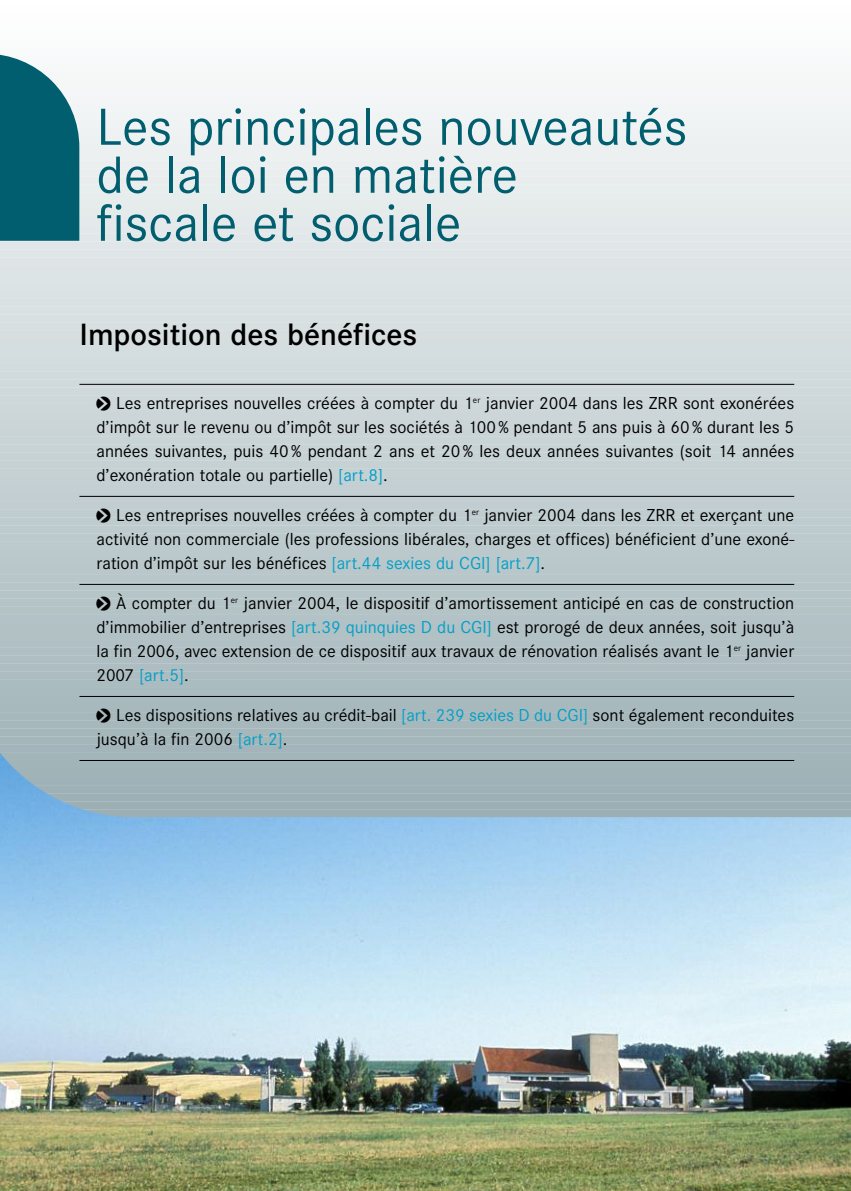
<style>
.page{position:relative;width:851px;height:1191px;background:#fff}
.page>*{position:absolute;margin:0;border:0;box-sizing:border-box;transform-origin:0 0}
.t1{font:54px/48px "Corporate S";color:#015e6e}
.t2{font:600 32px "Corporate S";color:#000}
.t3{font:18px/24px "Corporate S";color:#000;text-align:justify}
.s1{font-family:"Pointers"}
.s2{color:#02a0c6}
</style>
<div class="page">
<div style="left:0;top:744px;width:850px;height:9px;background:#a3b5ba"></div>
<div style="left:0;top:736px;width:850px;height:8px;background:#a4b6ba"></div>
<div style="left:0;top:728px;width:850px;height:8px;background:#a5b7bb"></div>
<div style="left:0;top:720px;width:850px;height:8px;background:#a6b8bc"></div>
<div style="left:0;top:712px;width:850px;height:8px;background:#a7b8bd"></div>
<div style="left:0;top:704px;width:850px;height:8px;background:#a8b9bd"></div>
<div style="left:0;top:696px;width:850px;height:8px;background:#a9babe"></div>
<div style="left:0;top:688px;width:850px;height:8px;background:#aabbbf"></div>
<div style="left:0;top:679px;width:850px;height:9px;background:#abbcc0"></div>
<div style="left:0;top:671px;width:850px;height:8px;background:#acbcc1"></div>
<div style="left:0;top:663px;width:850px;height:8px;background:#adbdc1"></div>
<div style="left:0;top:655px;width:850px;height:8px;background:#aebec2"></div>
<div style="left:0;top:647px;width:850px;height:8px;background:#afbfc3"></div>
<div style="left:0;top:639px;width:850px;height:8px;background:#b0c0c4"></div>
<div style="left:0;top:631px;width:850px;height:8px;background:#b1c1c4"></div>
<div style="left:0;top:623px;width:850px;height:8px;background:#b2c1c5"></div>
<div style="left:0;top:615px;width:850px;height:8px;background:#b3c2c6"></div>
<div style="left:0;top:606px;width:850px;height:9px;background:#b4c3c6"></div>
<div style="left:0;top:598px;width:850px;height:8px;background:#b5c4c7"></div>
<div style="left:0;top:590px;width:850px;height:8px;background:#b6c5c8"></div>
<svg style="left:0;top:582px;width:850px;height:8px;background:#b6c3c7"></svg>
<div style="left:0;top:574px;width:850px;height:8px;background:#b8c6c9"></div>
<div style="left:0;top:566px;width:850px;height:8px;background:#b9c7ca"></div>
<div style="left:0;top:558px;width:850px;height:8px;background:#bac8cb"></div>
<div style="left:0;top:550px;width:850px;height:8px;background:#bbc8cc"></div>
<div style="left:0;top:542px;width:850px;height:8px;background:#bcc9cd"></div>
<div style="left:0;top:533px;width:850px;height:9px;background:#bdcacd"></div>
<div style="left:0;top:525px;width:850px;height:8px;background:#becbce"></div>
<div style="left:0;top:517px;width:850px;height:8px;background:#bfcccf"></div>
<div style="left:0;top:509px;width:850px;height:8px;background:#c0cdd0"></div>
<div style="left:0;top:501px;width:850px;height:8px;background:#c1cdd0"></div>
<svg style="left:0;top:493px;width:850px;height:8px;background:#bfcacd"></svg>
<div style="left:0;top:485px;width:850px;height:8px;background:#c3cfd2"></div>
<div style="left:0;top:477px;width:850px;height:8px;background:#c4d0d3"></div>
<div style="left:0;top:469px;width:850px;height:8px;background:#c5d1d3"></div>
<div style="left:0;top:460px;width:850px;height:9px;background:#c6d1d4"></div>
<div style="left:0;top:452px;width:850px;height:8px;background:#c7d2d5"></div>
<div style="left:0;top:444px;width:850px;height:8px;background:#c8d3d5"></div>
<div style="left:0;top:436px;width:850px;height:8px;background:#c9d4d6"></div>
<div style="left:0;top:428px;width:850px;height:8px;background:#cad4d7"></div>
<div style="left:0;top:420px;width:850px;height:8px;background:#cbd5d8"></div>
<div style="left:0;top:412px;width:850px;height:8px;background:#ccd6d8"></div>
<div style="left:0;top:404px;width:850px;height:8px;background:#cdd7d9"></div>
<div style="left:0;top:396px;width:850px;height:8px;background:#ced8da"></div>
<div style="left:0;top:387px;width:850px;height:9px;background:#cfd8db"></div>
<svg style="left:0;top:379px;width:850px;height:8px;background:#ccd5d8"></svg>
<div style="left:0;top:371px;width:850px;height:8px;background:#d1dadc"></div>
<div style="left:0;top:363px;width:850px;height:8px;background:#d2dbdd"></div>
<div style="left:0;top:355px;width:850px;height:8px;background:#d3dcde"></div>
<div style="left:0;top:347px;width:850px;height:8px;background:#d4dddf"></div>
<div style="left:0;top:339px;width:850px;height:8px;background:#d5dddf"></div>
<div style="left:0;top:331px;width:850px;height:8px;background:#d6dee0"></div>
<div style="left:0;top:323px;width:850px;height:8px;background:#d7dfe1"></div>
<div style="left:0;top:314px;width:850px;height:9px;background:#d8e0e2"></div>
<div style="left:0;top:306px;width:850px;height:8px;background:#d9e1e2"></div>
<div style="left:0;top:298px;width:850px;height:8px;background:#dae1e3"></div>
<div style="left:0;top:290px;width:850px;height:8px;background:#dbe2e4"></div>
<div style="left:0;top:282px;width:850px;height:8px;background:#dce3e5"></div>
<div style="left:0;top:274px;width:850px;height:8px;background:#dde4e6"></div>
<div style="left:0;top:266px;width:850px;height:8px;background:#dee4e6"></div>
<div style="left:0;top:258px;width:850px;height:8px;background:#dfe5e7"></div>
<div style="left:0;top:250px;width:850px;height:8px;background:#e0e6e8"></div>
<div style="left:0;top:241px;width:850px;height:9px;background:#e1e7e8"></div>
<div style="left:0;top:233px;width:850px;height:8px;background:#e2e8e9"></div>
<div style="left:0;top:225px;width:850px;height:8px;background:#e3e9ea"></div>
<div style="left:0;top:217px;width:850px;height:8px;background:#e4e9eb"></div>
<div style="left:0;top:209px;width:850px;height:8px;background:#e5eaeb"></div>
<div style="left:0;top:201px;width:850px;height:8px;background:#e6ebec"></div>
<div style="left:0;top:193px;width:850px;height:8px;background:#e7eced"></div>
<div style="left:0;top:185px;width:850px;height:8px;background:#e8edee"></div>
<div style="left:0;top:176px;width:850px;height:9px;background:#e9edee"></div>
<div style="left:0;top:168px;width:850px;height:9px;background:#eaeeef"></div>
<div style="left:0;top:160px;width:850px;height:8px;background:#ebeff0"></div>
<div style="left:0;top:152px;width:850px;height:8px;background:#ecf0f1"></div>
<div style="left:0;top:144px;width:850px;height:8px;background:#edf0f1"></div>
<div style="left:0;top:136px;width:850px;height:8px;background:#eef1f2"></div>
<div style="left:0;top:128px;width:850px;height:8px;background:#eff2f3"></div>
<div style="left:0;top:120px;width:850px;height:8px;background:#f0f3f4"></div>
<div style="left:0;top:112px;width:850px;height:8px;background:#f1f4f5"></div>
<div style="left:0;top:103px;width:850px;height:9px;background:#f2f5f5"></div>
<div style="left:0;top:95px;width:850px;height:8px;background:#f3f5f6"></div>
<div style="left:0;top:87px;width:850px;height:8px;background:#f4f6f7"></div>
<div style="left:0;top:79px;width:850px;height:8px;background:#f5f7f7"></div>
<div style="left:0;top:71px;width:850px;height:8px;background:#f6f8f8"></div>
<div style="left:0;top:63px;width:850px;height:8px;background:#f7f9f9"></div>
<div style="left:0;top:55px;width:850px;height:8px;background:#f8f9fa"></div>
<div style="left:0;top:47px;width:850px;height:8px;background:#f9fafa"></div>
<div style="left:0;top:39px;width:850px;height:8px;background:#fafbfb"></div>
<div style="left:0;top:30px;width:850px;height:9px;background:#fbfcfc"></div>
<img style="left:0;top:753px;width:850px;height:438px">
<svg style="left:0;top:54px;width:79px;height:187px;background:#1f717f"></svg>
<hr style="left:79px;top:384px;width:715px;height:1px;background:#000">
<hr style="left:79px;top:496px;width:715px;height:1px;background:#000">
<hr style="left:79px;top:584px;width:715px;height:1px;background:#000">
<hr style="left:79px;top:696px;width:715px;height:1px;background:#000">
<hr style="left:79px;top:760px;width:715px;height:1px;background:#000">
<h1 class="t1" style="left:96px;top:102px;width:592px">Les principales nouveautés de la loi en matière<br>fiscale et sociale</h1>
<h2 class="t2" style="left:79px;top:315px;width:339px">Imposition des bénéfices</h2>
<p class="t3" style="left:96px;top:390px;width:699px"><span class="s1">O</span> Les entreprises nouvelles créées à compter du 1<sup>er</sup> janvier 2004 dans les ZRR sont exonérées d’impôt sur le revenu ou d’impôt sur les sociétés à 100 % pendant 5 ans puis à 60 % durant les 5 années suivantes, puis 40 % pendant 2 ans et 20 % les deux années suivantes (soit 14 années d’exonération totale ou partielle) <span class="s2">[art.8]</span>.</p>
<p class="t3" style="left:96px;top:502px;width:699px"><span class="s1">O</span> Les entreprises nouvelles créées à compter du 1<sup>er</sup> janvier 2004 dans les ZRR et exerçant une activité non commerciale (les professions libérales, charges et offices) bénéficient d’une exoné&shy;ration d’impôt sur les bénéfices <span class="s2">[art.44 sexies du CGI] [art.7]</span>.</p>
<p class="t3" style="left:96px;top:590px;width:699px"><span class="s1">O</span> À compter du 1<sup>er</sup> janvier 2004, le dispositif d’amortissement anticipé en cas de construction d’immobilier d’entreprises <span class="s2">[art.39 quinquies D du CGI]</span> est prorogé de deux années, soit jusqu’à la fin 2006, avec extension de ce dispositif aux travaux de rénovation réalisés avant le 1<sup>er</sup> janvier 2007 <span class="s2">[art.5]</span>.</p>
<p class="t3" style="left:96px;top:702px;width:699px"><span class="s1">O</span> Les dispositions relatives au crédit-bail <span class="s2">[art. 239 sexies D du CGI]</span> sont également reconduites jusqu’à la fin 2006 <span class="s2">[art.2]</span>.</p>
</div>
